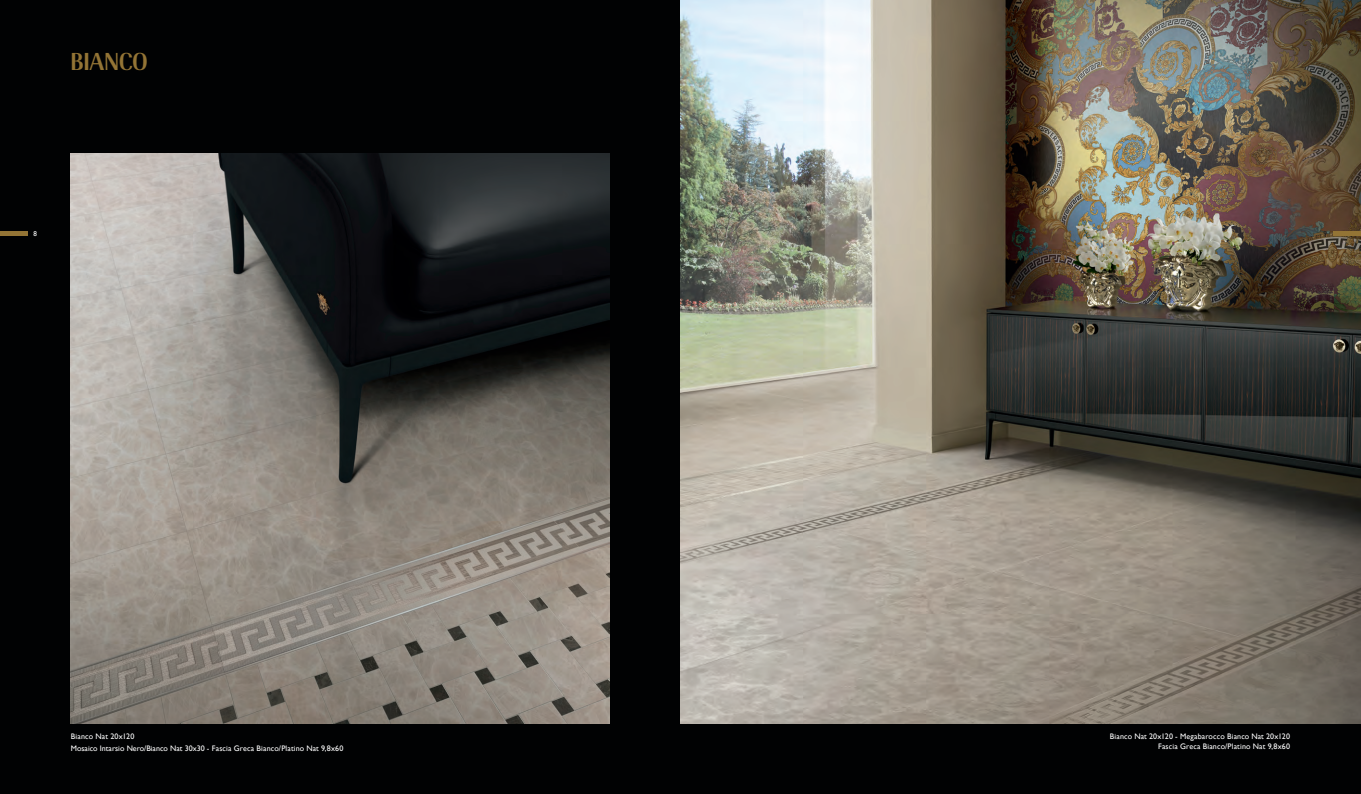
<style>
.page{position:relative;width:1361px;height:794px;background:#010203}
.page>*{position:absolute;margin:0;border:0;box-sizing:border-box;transform-origin:0 0}
.t1{font:700 26px "Radiant URW";color:#937435}
.t2{font:8px/12px "Gill Sans";letter-spacing:.015em;color:#fff}
.t3{font:7px "Gill Sans";color:#fff}
.t4{font:7px "Gill Sans";color:#231f20}
</style>
<div class="page">
<img style="left:680px;top:0;width:681px;height:723px">
<img style="left:71px;top:153px;width:538px;height:570px">
<hr style="left:1332px;top:231px;width:29px;height:4px;background:#937435">
<hr style="left:0;top:231px;width:28px;height:4px;background:#937435">
<h1 class="t1" style="left:71px;top:46px;width:78px">BIANCO</h1>
<p class="t3" style="left:34px;top:229px;width:5px">8</p>
<p class="t4" style="left:1323px;top:229px;width:5px">9</p>
<p class="t2" style="left:71px;top:730px;width:274px">Bianco Nat 20x120<br>Mosaico Intarsio Nero/Bianco Nat 30x30 - Fascia Greca Bianco/Platino Nat 9,8x60</p>
<p class="t2" style="left:1110px;top:731px;width:182px;line-height:10px;text-align:right">Bianco Nat 20x120 - Megabarocco Bianco Nat 20x120<br>Fascia Greca Bianco/Platino Nat 9,8x60</p>
</div>
